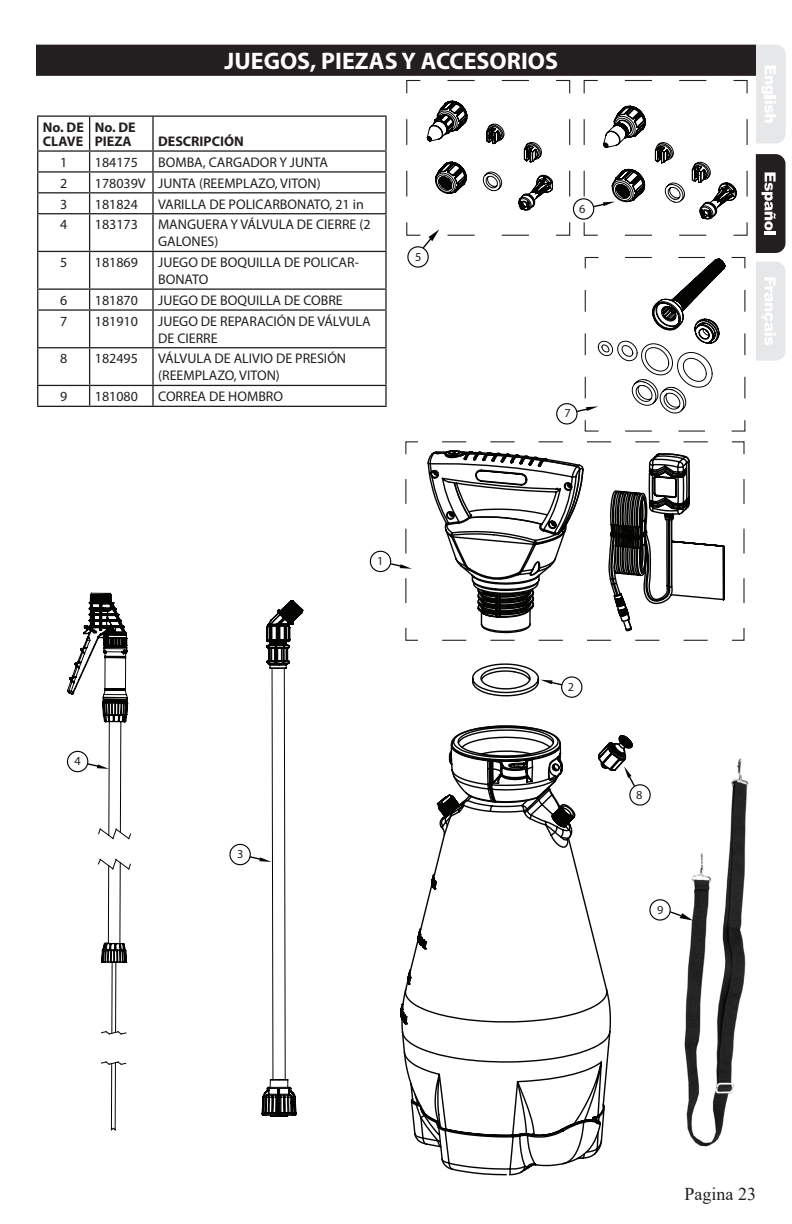
<style>
.page{position:relative;width:792px;height:1224px;background:#fff}
.page>*{position:absolute;margin:0;border:0;box-sizing:border-box;transform-origin:0 0}
.t1{font:700 24px "Myriad Pro";color:#fff}
.t2{font:18px "Times New Roman";color:#231f20}
.t3{font:14px/16.8px "Myriad Pro";color:#231f20}
.t4{font:700 14px/14px "Myriad Pro";color:#231f20}
.t5{font:12.2px "Myriad Pro";color:#231f20}
</style>
<div class="page">
<img style="left:684px;top:758px;width:65px;height:389px">
<svg style="left:405px;top:441px;width:340px;height:200px"></svg>
<div style="left:37px;top:45px;width:718px;height:30px;background:#231f20"></div>
<div style="left:36px;top:45px;width:720px;height:31px;border:1px solid #231f20"></div>
<svg style="left:608px;top:452px;width:117px;height:180px"></svg>
<svg style="left:423px;top:449px;width:162px;height:185px"></svg>
<div style="left:629px;top:784px;width:22px;height:22px;border:1px solid #040503;border-radius:50%"></div>
<svg style="left:67px;top:593px;width:65px;height:538px"></svg>
<div style="left:67px;top:751px;width:21px;height:21px;border:1px solid #040503;border-radius:50%"></div>
<svg style="left:401px;top:725px;width:210px;height:451px"></svg>
<svg style="left:597px;top:734px;width:39px;height:54px"></svg>
<svg style="left:472px;top:663px;width:90px;height:34px"></svg>
<div style="left:561px;top:676px;width:21px;height:22px;border:1px solid #040503;border-radius:50%"></div>
<hr style="left:37px;top:115px;width:53px;height:2px;background:#231f20">
<hr style="left:37px;top:117px;width:1px;height:33px;background:#231f20">
<hr style="left:90px;top:115px;width:63px;height:2px;background:#231f20">
<hr style="left:89px;top:117px;width:1px;height:33px;background:#231f20">
<hr style="left:153px;top:115px;width:234px;height:2px;background:#231f20">
<hr style="left:152px;top:117px;width:2px;height:33px;background:#231f20">
<hr style="left:385px;top:117px;width:2px;height:33px;background:#231f20">
<hr style="left:37px;top:150px;width:53px;height:2px;background:#231f20">
<hr style="left:90px;top:150px;width:63px;height:2px;background:#231f20">
<hr style="left:153px;top:150px;width:234px;height:2px;background:#231f20">
<hr style="left:37px;top:171px;width:53px;height:2px;background:#231f20">
<hr style="left:90px;top:171px;width:63px;height:2px;background:#231f20">
<hr style="left:153px;top:171px;width:234px;height:2px;background:#231f20">
<svg style="left:152px;top:152px;width:2px;height:40px"></svg>
<svg style="left:385px;top:152px;width:2px;height:40px"></svg>
<hr style="left:37px;top:192px;width:53px;height:1px;background:#231f20">
<svg style="left:37px;top:152px;width:1px;height:61px"></svg>
<hr style="left:90px;top:192px;width:63px;height:1px;background:#231f20">
<svg style="left:89px;top:152px;width:1px;height:61px"></svg>
<hr style="left:153px;top:192px;width:234px;height:1px;background:#231f20">
<hr style="left:152px;top:193px;width:2px;height:20px;background:#231f20">
<hr style="left:385px;top:193px;width:2px;height:20px;background:#231f20">
<hr style="left:37px;top:213px;width:53px;height:1px;background:#231f20">
<hr style="left:37px;top:214px;width:1px;height:37px;background:#231f20">
<hr style="left:90px;top:213px;width:63px;height:1px;background:#231f20">
<hr style="left:89px;top:214px;width:1px;height:37px;background:#231f20">
<hr style="left:153px;top:213px;width:234px;height:1px;background:#231f20">
<hr style="left:152px;top:214px;width:2px;height:37px;background:#231f20">
<hr style="left:385px;top:214px;width:2px;height:37px;background:#231f20">
<hr style="left:37px;top:251px;width:53px;height:1px;background:#231f20">
<hr style="left:37px;top:252px;width:1px;height:36px;background:#231f20">
<hr style="left:90px;top:251px;width:63px;height:1px;background:#231f20">
<hr style="left:89px;top:252px;width:1px;height:36px;background:#231f20">
<hr style="left:153px;top:251px;width:234px;height:1px;background:#231f20">
<hr style="left:152px;top:252px;width:2px;height:36px;background:#231f20">
<hr style="left:385px;top:252px;width:2px;height:36px;background:#231f20">
<hr style="left:37px;top:288px;width:53px;height:2px;background:#231f20">
<svg style="left:37px;top:290px;width:1px;height:19px"></svg>
<hr style="left:90px;top:288px;width:63px;height:2px;background:#231f20">
<svg style="left:89px;top:290px;width:1px;height:19px"></svg>
<hr style="left:153px;top:288px;width:234px;height:2px;background:#231f20">
<svg style="left:152px;top:290px;width:2px;height:19px"></svg>
<svg style="left:385px;top:290px;width:2px;height:19px"></svg>
<hr style="left:37px;top:309px;width:53px;height:2px;background:#231f20">
<hr style="left:37px;top:311px;width:1px;height:36px;background:#231f20">
<hr style="left:90px;top:309px;width:63px;height:2px;background:#231f20">
<hr style="left:89px;top:311px;width:1px;height:36px;background:#231f20">
<hr style="left:153px;top:309px;width:234px;height:2px;background:#231f20">
<hr style="left:152px;top:311px;width:2px;height:36px;background:#231f20">
<hr style="left:385px;top:311px;width:2px;height:36px;background:#231f20">
<hr style="left:37px;top:347px;width:53px;height:1px;background:#231f20">
<hr style="left:37px;top:348px;width:1px;height:37px;background:#231f20">
<hr style="left:90px;top:347px;width:63px;height:1px;background:#231f20">
<hr style="left:89px;top:348px;width:1px;height:37px;background:#231f20">
<hr style="left:153px;top:347px;width:234px;height:1px;background:#231f20">
<hr style="left:152px;top:348px;width:2px;height:37px;background:#231f20">
<hr style="left:385px;top:348px;width:2px;height:37px;background:#231f20">
<hr style="left:37px;top:385px;width:53px;height:1px;background:#231f20">
<svg style="left:37px;top:386px;width:1px;height:20px"></svg>
<hr style="left:90px;top:385px;width:63px;height:1px;background:#231f20">
<svg style="left:89px;top:386px;width:1px;height:20px"></svg>
<hr style="left:153px;top:385px;width:234px;height:1px;background:#231f20">
<hr style="left:152px;top:386px;width:2px;height:20px;background:#231f20">
<hr style="left:385px;top:386px;width:2px;height:20px;background:#231f20">
<hr style="left:37px;top:406px;width:53px;height:1px;background:#231f20">
<hr style="left:90px;top:406px;width:63px;height:1px;background:#231f20">
<hr style="left:153px;top:406px;width:234px;height:1px;background:#231f20">
<svg style="left:389px;top:479px;width:23px;height:136px"></svg>
<div style="left:370px;top:551px;width:21px;height:21px;border:1px solid #040503;border-radius:50%"></div>
<svg style="left:249px;top:600px;width:55px;height:517px"></svg>
<div style="left:229px;top:844px;width:22px;height:21px;border:1px solid #040503;border-radius:50%"></div>
<svg style="left:406px;top:79px;width:342px;height:353px"></svg>
<div style="left:556px;top:403px;width:22px;height:22px;border:1px solid #040503;border-radius:50%"></div>
<svg style="left:649px;top:899px;width:44px;height:24px"></svg>
<svg style="left:756px;top:45px;width:30px;height:99px"></svg>
<svg style="left:756px;top:262px;width:29px;height:99px"></svg>
<svg style="left:756px;top:154px;width:29px;height:99px;background:#444142"></svg>
<h1 class="t1" style="left:225px;top:46px;width:335px">JUEGOS, PIEZAS Y ACCESORIOS</h1>
<p class="t4" style="left:43px;top:120px;width:42px">No. DE<br>CLAVE</p>
<p class="t4" style="left:95px;top:120px;width:42px">No. DE<br>PIEZA</p>
<p class="t4" style="left:158px;top:134px;width:87px">DESCRIPCIÓN</p>
<p class="t3" style="left:60px;top:153px;width:9px">1</p>
<p class="t3" style="left:95px;top:153px;width:45px">184175</p>
<p class="t3" style="left:158px;top:153px;width:171px">BOMBA, CARGADOR Y JUNTA</p>
<p class="t3" style="left:60px;top:174px;width:9px">2</p>
<p class="t3" style="left:95px;top:174px;width:227px">178039V JUNTA (REEMPLAZO, VITON)</p>
<p class="t3" style="left:60px;top:195px;width:9px">3</p>
<p class="t3" style="left:95px;top:195px;width:45px">181824</p>
<p class="t3" style="left:158px;top:195px;width:207px">VARILLA DE POLICARBONATO, 21 in</p>
<p class="t3" style="left:60px;top:216px;width:9px">4</p>
<p class="t3" style="left:95px;top:216px;width:45px">183173</p>
<p class="t3" style="left:158px;top:216px;width:214px">MANGUERA Y VÁLVULA DE CIERRE (2<br>GALONES)</p>
<p class="t3" style="left:60px;top:254px;width:9px">5</p>
<p class="t3" style="left:95px;top:254px;width:45px">181869</p>
<p class="t3" style="left:158px;top:254px;width:202px">JUEGO DE BOQUILLA DE POLICAR-<br>BONATO</p>
<p class="t3" style="left:60px;top:292px;width:9px">6</p>
<p class="t3" style="left:95px;top:292px;width:45px">181870</p>
<p class="t3" style="left:158px;top:292px;width:186px">JUEGO DE BOQUILLA DE COBRE</p>
<p class="t3" style="left:60px;top:312px;width:9px">7</p>
<p class="t3" style="left:95px;top:312px;width:45px">181910</p>
<p class="t3" style="left:158px;top:312px;width:214px">JUEGO DE REPARACIÓN DE VÁLVULA<br>DE CIERRE</p>
<p class="t3" style="left:60px;top:350px;width:9px">8</p>
<p class="t3" style="left:95px;top:350px;width:45px">182495</p>
<p class="t3" style="left:158px;top:350px;width:190px">VÁLVULA DE ALIVIO DE PRESIÓN (REEMPLAZO, VITON)</p>
<p class="t3" style="left:60px;top:388px;width:9px">9</p>
<p class="t3" style="left:95px;top:388px;width:45px">181080</p>
<p class="t3" style="left:158px;top:388px;width:126px">CORREA DE HOMBRO</p>
<p class="t5" style="left:415px;top:249px;width:8px">5</p>
<p class="t5" style="left:579px;top:201px;width:8px">6</p>
<p class="t5" style="left:565px;top:406px;width:8px">7</p>
<p class="t5" style="left:75px;top:754px;width:8px">4</p>
<p class="t5" style="left:237px;top:847px;width:8px">3</p>
<p class="t5" style="left:377px;top:554px;width:8px">1</p>
<p class="t5" style="left:568px;top:679px;width:8px">2</p>
<p class="t5" style="left:636px;top:787px;width:8px">8</p>
<p class="t5" style="left:657px;top:902px;width:8px">9</p>
<p class="t2" style="left:685px;top:1181px;width:73px">Pagina 23</p>
</div>
